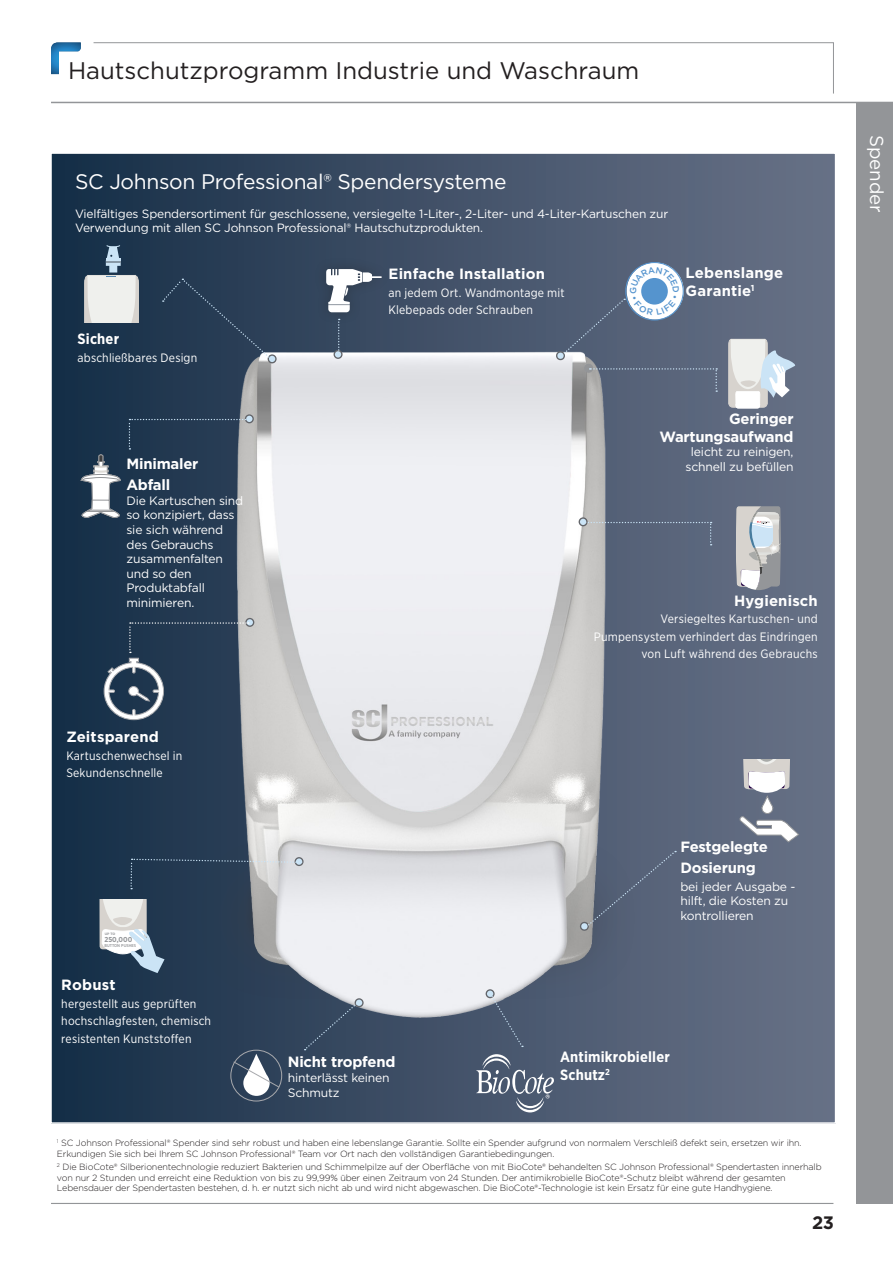
<style>
.page{position:relative;width:893px;height:1263px;background:#fff}
.page>*{position:absolute;margin:0;border:0;box-sizing:border-box;transform-origin:0 0}
.t1{font:24px "Gotham";color:#231f20}
.New_Bullet_Points{font:21px "Gotham";letter-spacing:-.015em;color:#fff}
.t2{font:18.75px "Gotham";letter-spacing:-.01em;color:#fff}
.Uppercase_Body_Copy{font:700 18px "Gotham";color:#231f20}
.New_Bullet_Points-2{font:700 14.85px/17.9px "Gotham";letter-spacing:-.015em;color:#fff;text-align:right}
.Cover_Section_Subtit{font:700 14.85px/17.9px "Gotham";letter-spacing:.01em;color:#fff}
.Cover_Section_Subtit-2{font:700 14.85px/17.9px "Gotham Narrow";letter-spacing:.01em;color:#fff}
.Cover_Section_Subtit-3{font:12.15px/17.5px "Gotham Narrow";letter-spacing:.015em;color:#fff}
.New_Bullet_Points-3{font:12.15px/14.5px "Gotham";letter-spacing:-.015em;color:#fff}
.New_Bullet_Points-4{font:12px/14.4px "Gotham";letter-spacing:-.015em;color:#fff}
.New_Bullet_Points-5{font:300 9px/10.5px "Gotham";letter-spacing:-.015em;color:#231f20}
.t3{font:700 7.2px "Gotham Narrow";color:#939598}
.t4{font:500 4.2px "Gotham Narrow";color:#939598}
.t5{font:700 3.3px "Gotham";color:#939598}
</style>
<div class="page">
<div style="left:51px;top:153px;width:785px;height:970px;background:linear-gradient(to right,#162e47,#6b7388)"></div>
<img style="left:181px;top:337px;width:479px;height:718px">
<svg style="left:51px;top:43px;width:30px;height:31px"></svg>
<svg style="left:93px;top:42px;width:741px;height:52px"></svg>
<hr style="left:51px;top:102px;width:842px;height:1px;background:#939598">
<div style="left:857px;top:102px;width:36px;height:1101px;background:#939598"></div>
<hr style="left:51px;top:1203px;width:782px;height:1px;background:#939598">
<svg style="left:268px;top:355px;width:8px;height:8px"></svg>
<div style="left:268px;top:354px;width:9px;height:9px;border:1px solid #63656a;border-radius:50%"></div>
<div style="left:163px;top:278px;width:108px;height:81px;background:#273c54"></div>
<div style="left:314px;top:256px;width:78px;height:69px;background:#36485e"></div>
<svg style="left:326px;top:269px;width:56px;height:43px"></svg>
<div style="left:246px;top:618px;width:8px;height:8px;background:#cbe4f6;border-radius:50%"></div>
<div style="left:245px;top:618px;width:9px;height:9px;border:1px solid #63656a;border-radius:50%"></div>
<div style="left:295px;top:857px;width:9px;height:9px;border:1px solid #63656a;border-radius:50%"></div>
<svg style="left:130px;top:858px;width:172px;height:31px;background:#5a6a7b"></svg>
<svg style="left:578px;top:851px;width:98px;height:80px;background:#656f81"></svg>
<svg style="left:579px;top:518px;width:8px;height:8px"></svg>
<div style="left:579px;top:517px;width:9px;height:9px;border:1px solid #63656a;border-radius:50%"></div>
<svg style="left:584px;top:522px;width:128px;height:23px;background:#6b7588"></svg>
<div style="left:486px;top:990px;width:8px;height:7px;background:#cbe4f6;border-radius:50%"></div>
<div style="left:486px;top:989px;width:9px;height:9px;border:1px solid #63656a;border-radius:50%"></div>
<svg style="left:490px;top:994px;width:33px;height:53px;background:#546278"></svg>
<div style="left:334px;top:351px;width:8px;height:7px;background:#cbe4f6;border-radius:50%"></div>
<div style="left:334px;top:350px;width:9px;height:9px;border:1px solid #63656a;border-radius:50%"></div>
<svg style="left:338px;top:319px;width:2px;height:33px"></svg>
<div style="left:245px;top:415px;width:8px;height:8px;background:#cbe4f6;border-radius:50%"></div>
<div style="left:245px;top:414px;width:9px;height:9px;border:1px solid #63656a;border-radius:50%"></div>
<svg style="left:129px;top:419px;width:119px;height:30px;background:#32465c"></svg>
<div style="left:585px;top:364px;width:7px;height:8px;background:#939598;border-radius:50%"></div>
<div style="left:584px;top:364px;width:9px;height:9px;border:1px solid #939598;border-radius:50%"></div>
<svg style="left:590px;top:368px;width:127px;height:24px;background:#616c80"></svg>
<svg style="left:355px;top:999px;width:8px;height:8px"></svg>
<div style="left:354px;top:998px;width:10px;height:9px;border:1px solid #63656a;border-radius:50%"></div>
<div style="left:305px;top:1001px;width:54px;height:49px;background:#35485f"></div>
<svg style="left:627px;top:262px;width:57px;height:58px"></svg>
<svg style="left:728px;top:339px;width:69px;height:136px;background:#939ba9"></svg>
<svg style="left:99px;top:900px;width:66px;height:73px"></svg>
<svg style="left:476px;top:1054px;width:78px;height:58px;background:#677487"></svg>
<svg style="left:739px;top:759px;width:61px;height:84px"></svg>
<svg style="left:736px;top:506px;width:45px;height:84px;background:#c2c5c7"></svg>
<svg style="left:81px;top:455px;width:41px;height:86px"></svg>
<svg style="left:103px;top:622px;width:146px;height:98px;background:#3e5165"></svg>
<div style="left:230px;top:1050px;width:52px;height:51px;border:1px solid #a8a9ad;border-radius:50%"></div>
<svg style="left:233px;top:1054px;width:47px;height:42px"></svg>
<svg style="left:84px;top:244px;width:55px;height:79px;background:#a3adb4"></svg>
<svg style="left:554px;top:267px;width:125px;height:93px"></svg>
<p class="t1" style="left:68px;top:55px;width:573px">Hautschutzprogramm Industrie und Waschraum</p>
<p class="New_Bullet_Points" style="left:75px;top:168px;width:433px">SC Johnson Professional® Spendersysteme</p>
<p class="New_Bullet_Points-4" style="left:75px;top:206px;width:595px">Vielfältiges Spendersortiment für geschlossene, versiegelte 1-Liter-, 2-Liter- und 4-Liter-Kartuschen zur<br>Verwendung mit allen SC Johnson Professional® Hautschutzprodukten.</p>
<p class="Cover_Section_Subtit-2" style="left:78px;top:330px;width:43px">Sicher</p>
<p class="Cover_Section_Subtit-3" style="left:78px;top:348px;width:121px">abschließbares Design</p>
<p class="Cover_Section_Subtit" style="left:388px;top:265px;width:158px">Einfache Installation</p>
<p class="Cover_Section_Subtit-3" style="left:388px;top:283px;width:178px">an jedem Ort. Wandmontage mit<br>Klebepads oder Schrauben</p>
<p class="Cover_Section_Subtit" style="left:685px;top:264px;width:99px">Lebenslange<br>Garantie<sup>1</sup></p>
<p class="New_Bullet_Points-2" style="left:126px;top:455px;width:74px">Minimaler</p>
<p class="New_Bullet_Points-2" style="left:126px;top:476px;width:45px">Abfall</p>
<p class="New_Bullet_Points-3" style="left:126px;top:493px;width:118px">Die Kartuschen sind so konzipiert, dass sie sich während des Gebrauchs zusammenfalten und so den<br>Produktabfall minimieren.</p>
<p class="Cover_Section_Subtit" style="left:66px;top:728px;width:94px">Zeitsparend</p>
<p class="Cover_Section_Subtit-3" style="left:66px;top:746px;width:117px">Kartuschenwechsel in<br>Sekundenschnelle</p>
<p class="t5" style="left:105px;top:931px;width:12px">UP TO</p>
<p class="t3" style="left:104px;top:935px;width:29px">250,000</p>
<p class="t4" style="left:104px;top:943px;width:33px">BUTTON PUSHES</p>
<p class="Cover_Section_Subtit" style="left:61px;top:976px;width:56px">Robust</p>
<p class="Cover_Section_Subtit-3" style="left:61px;top:994px;width:151px">hergestellt aus geprüften hochschlagfesten, chemisch resistenten Kunststoffen</p>
<p class="New_Bullet_Points-2" style="left:288px;top:1053px;width:109px">Nicht tropfend</p>
<p class="New_Bullet_Points-3" style="left:288px;top:1070px;width:103px">hinterlässt keinen<br>Schmutz</p>
<p class="New_Bullet_Points-2" style="left:660px;top:409px;width:135px">Geringer<br>Wartungsaufwand</p>
<p class="New_Bullet_Points-3" style="left:685px;top:444px;width:110px;text-align:center">leicht zu reinigen, schnell zu befüllen</p>
<p class="Cover_Section_Subtit" style="left:734px;top:591px;width:85px">Hygienisch</p>
<p class="Cover_Section_Subtit-3" style="left:594px;top:610px;width:225px;text-align:right">Versiegeltes Kartuschen- und<br>Pumpensystem verhindert das Eindringen von Luft während des Gebrauchs</p>
<p class="New_Bullet_Points-2" style="left:680px;top:837px;width:89px">Festgelegte</p>
<p class="New_Bullet_Points-2" style="left:680px;top:858px;width:77px">Dosierung</p>
<p class="New_Bullet_Points-3" style="left:680px;top:879px;width:117px">bei jeder Ausgabe - hilft, die Kosten zu kontrollieren</p>
<p class="Cover_Section_Subtit-2" style="left:560px;top:1048px;width:111px">Antimikrobieller<br>Schutz<sup>2</sup></p>
<p class="New_Bullet_Points-5" style="left:57px;top:1137px;width:746px"><sup>1</sup> SC Johnson Professional® Spender sind sehr robust und haben eine lebenslange Garantie. Sollte ein Spender aufgrund von normalem Verschleiß defekt sein, ersetzen wir ihn.<br>Erkundigen Sie sich bei Ihrem SC Johnson Professional® Team vor Ort nach den vollständigen Garantiebedingungen.</p>
<p class="New_Bullet_Points-5" style="left:57px;top:1162px;width:766px"><sup>2</sup> Die BioCote® Silberionentechnologie reduziert Bakterien und Schimmelpilze auf der Oberfläche von mit BioCote® behandelten SC Johnson Professional® Spendertasten innerhalb von nur 2 Stunden und erreicht eine Reduktion von bis zu 99,99% über einen Zeitraum von 24 Stunden. Der antimikrobielle BioCote®-Schutz bleibt während der gesamten<br>Lebensdauer der Spendertasten bestehen, d. h. er nutzt sich nicht ab und wird nicht abgewaschen. Die BioCote®-Technologie ist kein Ersatz für eine gute Handhygiene.</p>
<p class="Uppercase_Body_Copy" style="left:812px;top:1211px;width:24px">23</p>
<p class="t2" style="left:889px;top:135px;width:79px;rotate:90deg">Spender</p>
</div>
